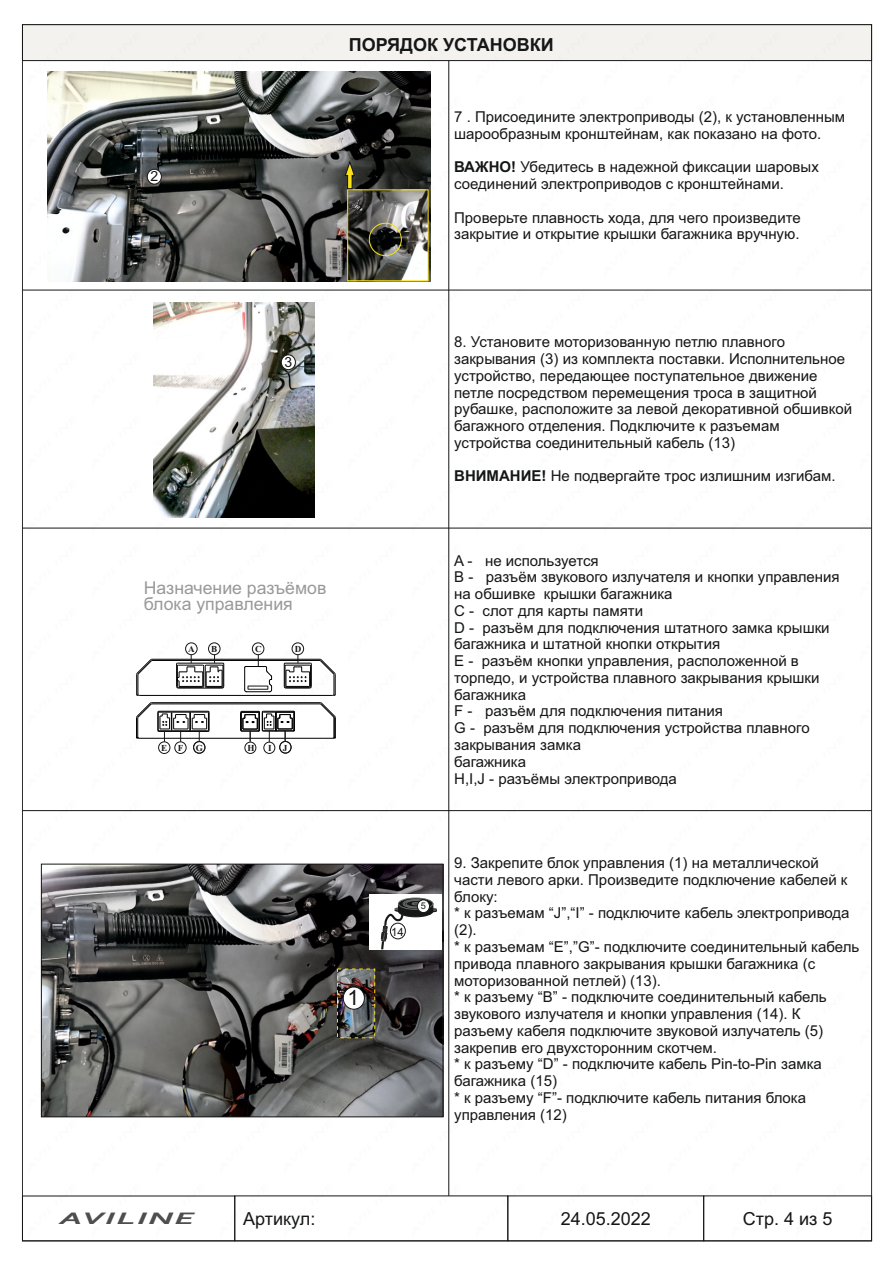
<style>
.page{position:relative;width:893px;height:1262px;background:#fff}
.page>*{position:absolute;margin:0;border:0;box-sizing:border-box;transform-origin:0 0}
.t1{font:21px "Arial";color:#151616}
.t2{font:18px "Arial";color:#151616}
.t3{font:700 18px "Arial";color:#151616}
.t4{font:17.7px/15.8px "Arial";color:#999}
.t5{font:italic 700 17.55px "Corbel";letter-spacing:.04em;color:#4e4e4d;scale:2.06 1}
.t6{font:15px/16.8px "Arial";color:#151616}
.t7{font:13.95px "Arial";color:#151616}
.t8{font:11.4px "Arial";color:#151616}
.t9{font:700 9.15px "Times New Roman";color:#151616}
.t10{font:9.15px "Arial";color:#151616}
.s1{font-weight:700}
</style>
<div class="page">
<div style="left:22px;top:1195px;width:213px;height:46px;border:1px solid #151616"></div>
<div style="left:234px;top:1195px;width:274px;height:46px;border:1px solid #151616"></div>
<div style="left:507px;top:1195px;width:196px;height:46px;border:1px solid #151616"></div>
<div style="left:703px;top:1195px;width:168px;height:46px;border:1px solid #151616"></div>
<div style="left:21px;top:24px;width:850px;height:1216px;background:#bfbfbf;opacity:.02"></div>
<p class="t7" style="left:151px;top:171px;width:9px">2</p>
<p class="t3" style="left:349px;top:38px;width:206px">ПОРЯДОК УСТАНОВКИ</p>
<p class="t6" style="left:454px;top:110px;width:392px">7 . Присоедините электроприводы (2), к установленным шарообразным кронштейнам, как показано на фото.</p>
<p class="t6" style="left:454px;top:160px;width:366px"><span class="s1">ВАЖНО!</span> Убедитесь в надежной фиксации шаровых соединений электроприводов с кронштейнами.</p>
<p class="t6" style="left:454px;top:210px;width:348px">Проверьте плавность хода, для чего произведите закрытие и открытие крышки багажника вручную.</p>
<p class="t7" style="left:284px;top:357px;width:9px">3</p>
<p class="t4" style="left:144px;top:581px;width:184px">Назначение разъёмов блока управления</p>
<p class="t9" style="left:188px;top:646px;width:8px">A</p>
<p class="t9" style="left:211px;top:645px;width:8px">B</p>
<p class="t9" style="left:255px;top:645px;width:8px">C</p>
<p class="t9" style="left:295px;top:646px;width:8px">D</p>
<p class="t9" style="left:161px;top:745px;width:24px">E F</p>
<p class="t9" style="left:196px;top:745px;width:9px">G</p>
<p class="t9" style="left:247px;top:745px;width:9px">H</p>
<p class="t9" style="left:268px;top:745px;width:21px">I J</p>
<h1 class="t1" style="left:347px;top:990px;width:13px">1</h1>
<p class="t8" style="left:391px;top:927px;width:14px">14</p>
<p class="t10" style="left:421px;top:902px;width:7px">5</p>
<p class="t6" style="left:454px;top:335px;width:399px">8. Установите моторизованную петлю плавного закрывания (3) из комплекта поставки. Исполнительное устройство, передающее поступательное движение петле посредством перемещения троса в защитной рубашке, расположите за левой декоративной обшивкой багажного отделения. Подключите к разъемам устройства соединительный кабель (13)</p>
<p class="t6" style="left:454px;top:469px;width:383px"><span class="s1">ВНИМАНИЕ!</span> Не подвергайте трос излишним изгибам.</p>
<p class="t6" style="left:454px;top:553px;width:387px">A - не используется<br>B - разъём звукового излучателя и кнопки управления на обшивке крышки багажника<br>C - слот для карты памяти<br>D - разъём для подключения штатного замка крышки багажника и штатной кнопки открытия<br>E - разъём кнопки управления, расположенной в торпедо, и устройства плавного закрывания крышки багажника<br>F - разъём для подключения питания<br>G - разъём для подключения устройства плавного закрывания замка<br>багажника<br>H,I,J - разъёмы электропривода</p>
<p class="t6" style="left:454px;top:856px;width:406px">9. Закрепите блок управления (1) на металлической части левого арки. Произведите подключение кабелей к блоку:<br>* к разъемам “J”,“I” - подключите кабель электропривода (2).<br>* к разъемам “E”,”G”- подключите соединительный кабель привода плавного закрывания крышки багажника (с моторизованной петлей) (13).<br>* к разъему “B” - подключите соединительный кабель звукового излучателя и кнопки управления (14). К разъему кабеля подключите звуковой излучатель (5) закрепив его двухсторонним скотчем.<br>* к разъему “D” - подключите кабель Pin-to-Pin замка багажника (15)<br>* к разъему “F”- подключите кабель питания блока управления (12)</p>
<p class="t5" style="left:60px;top:1210px;width:67px">AVILINE</p>
<p class="t2" style="left:243px;top:1211px;width:74px">Артикул:</p>
<p class="t2" style="left:560px;top:1211px;width:92px">24.05.2022</p>
<p class="t2" style="left:742px;top:1211px;width:91px">Стр. 4 из 5</p>
</div>
